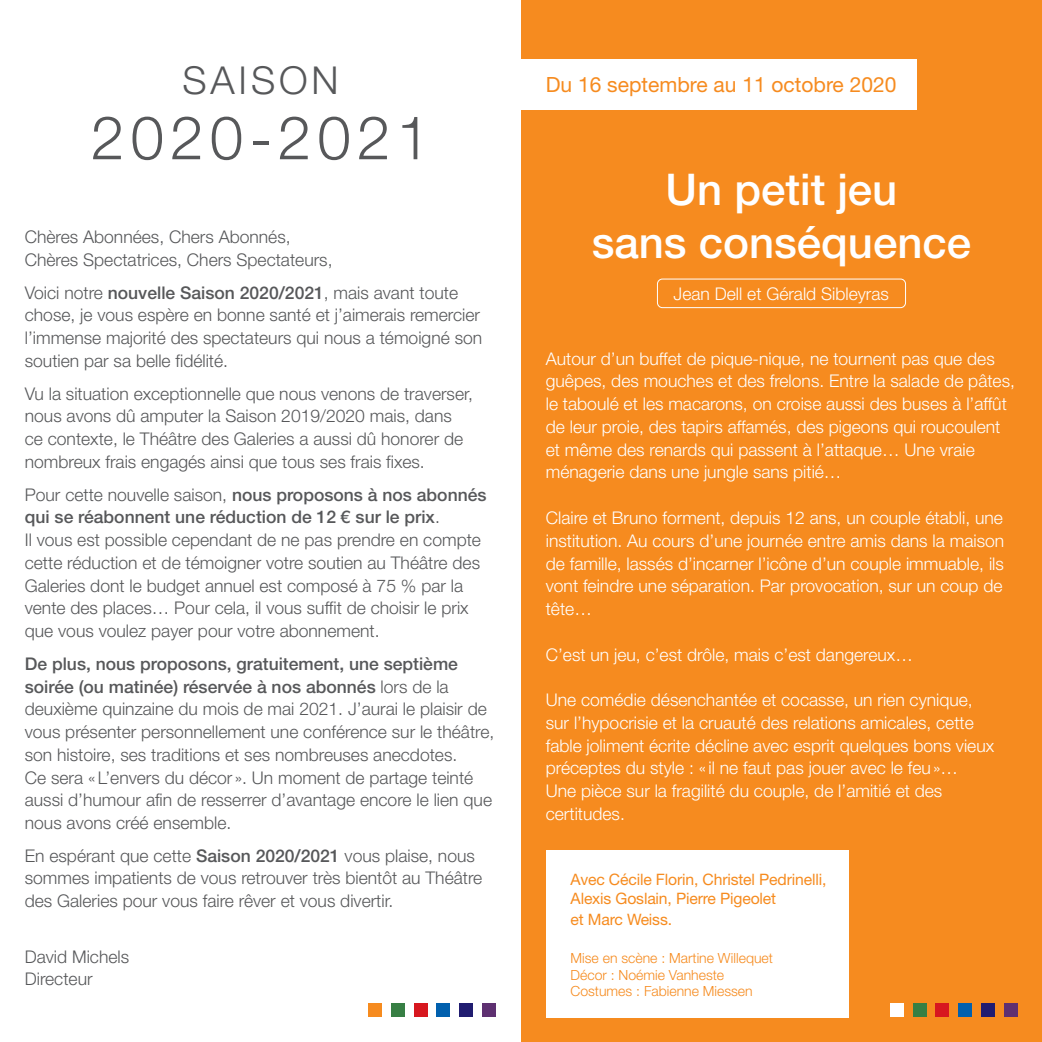
<style>
.page{position:relative;width:1042px;height:1042px;background:#fff}
.page>*{position:absolute;margin:0;border:0;box-sizing:border-box;transform-origin:0 0}
.t1{font:300 60.38px "Helvetica Neue LT Std";letter-spacing:.1em;color:#57585a}
.t2{font:500 43.75px/52.5px "Helvetica Neue LT Std";color:#fff;text-align:center}
.t3{font:300 38.5px "Helvetica Neue LT Std";letter-spacing:.1em;color:#57585a}
.t4{font:21px "Helvetica Neue LT Std";color:#f68b1f}
.t5{font:300 17.5px/22.8px "Helvetica Neue LT Std";color:#57585a}
.t6{font:300 17.5px/22.8px "Helvetica Neue LT Std";color:#fff}
.t7{font:15.75px/18.9px "Helvetica Neue LT Std";letter-spacing:-.01em;color:#f68b1f}
.t8{font:300 14px "Helvetica Neue LT Std";color:#f68b1f}
.s1{font-weight:500}
</style>
<div class="page">
<div style="left:521px;top:0;width:521px;height:1042px;background:#f68b1f"></div>
<div style="left:546px;top:850px;width:302px;height:167px;background:#fff"></div>
<div style="left:521px;top:60px;width:396px;height:50px;background:#fff"></div>
<div style="left:657px;top:279px;width:249px;height:29px;border:1px solid #fff;border-radius:5px"></div>
<div style="left:890px;top:1003px;width:13px;height:14px;background:#fff"></div>
<div style="left:935px;top:1003px;width:14px;height:14px;background:#d7171f"></div>
<div style="left:958px;top:1003px;width:14px;height:14px;background:#0160ae"></div>
<div style="left:981px;top:1003px;width:14px;height:14px;background:#201c70"></div>
<div style="left:1004px;top:1003px;width:14px;height:14px;background:#5e3071"></div>
<div style="left:912px;top:1003px;width:14px;height:14px;background:#377f44"></div>
<div style="left:368px;top:1003px;width:14px;height:14px;background:#f68b1f"></div>
<div style="left:414px;top:1003px;width:13px;height:14px;background:#d7171f"></div>
<div style="left:436px;top:1003px;width:14px;height:14px;background:#0160ae"></div>
<div style="left:459px;top:1003px;width:14px;height:14px;background:#201c70"></div>
<div style="left:482px;top:1003px;width:14px;height:14px;background:#5e3071"></div>
<div style="left:391px;top:1003px;width:14px;height:14px;background:#377f44"></div>
<p class="t3" style="left:182px;top:57px;width:158px">SAISON</p>
<p class="t1" style="left:91px;top:101px;width:341px">2020-2021</p>
<p class="t5" style="left:25px;top:225px;width:267px">Chères Abonnées, Chers Abonnés,</p>
<p class="t5" style="left:25px;top:248px;width:309px">Chères Spectatrices, Chers Spectateurs,</p>
<p class="t5" style="left:25px;top:281px;width:459px">Voici notre <span class="s1">nouvelle Saison 2020/2021</span>, mais avant toute chose, je vous espère en bonne santé et j’aimerais remercier l’immense majorité des spectateurs qui nous a témoigné son soutien par sa belle fidélité.</p>
<p class="t5" style="left:25px;top:382px;width:449px">Vu la situation exceptionnelle que nous venons de traverser, nous avons dû amputer la Saison 2019/2020 mais, dans ce contexte, le Théâtre des Galeries a aussi dû honorer de nombreux frais engagés ainsi que tous ses frais fixes.</p>
<p class="t5" style="left:25px;top:482px;width:463px">Pour cette nouvelle saison, <span class="s1">nous proposons à nos abonnés qui se réabonnent une réduction de 12 € sur le prix</span>.<br>Il vous est possible cependant de ne pas prendre en compte cette réduction et de témoigner votre soutien au Théâtre des Galeries dont le budget annuel est composé à 75 % par la vente des places… Pour cela, il vous suffit de choisir le prix que vous voulez payer pour votre abonnement.</p>
<p class="t5" style="left:25px;top:652px;width:471px"><span class="s1">De plus, nous proposons, gratuitement, une septième soirée (ou matinée) réservée à nos abonnés</span> lors de la deuxième quinzaine du mois de mai 2021. J’aurai le plaisir de vous présenter personnellement une conférence sur le théâtre, son histoire, ses traditions et ses nombreuses anecdotes.<br>Ce sera «L’envers du décor ». Un moment de partage teinté aussi d’humour afin de resserrer d’avantage encore le lien que nous avons créé ensemble.</p>
<p class="t5" style="left:25px;top:844px;width:459px">En espérant que cette <span class="s1">Saison 2020/2021</span> vous plaise, nous sommes impatients de vous retrouver très bientôt au Théâtre des Galeries pour vous faire rêver et vous divertir.</p>
<p class="t5" style="left:25px;top:944px;width:106px">David Michels</p>
<p class="t5" style="left:25px;top:967px;width:69px">Directeur</p>
<p class="t4" style="left:546px;top:72px;width:352px">Du 16 septembre au 11 octobre 2020</p>
<p class="t2" style="left:592px;top:163px;width:381px">Un petit jeu<br>sans conséquence</p>
<p class="t6" style="left:673px;top:282px;width:217px">Jean Dell et Gérald Sibleyras</p>
<p class="t6" style="left:546px;top:347px;width:471px">Autour d’un buffet de pique-nique, ne tournent pas que des guêpes, des mouches et des frelons. Entre la salade de pâtes, le taboulé et les macarons, on croise aussi des buses à l’affût de leur proie, des tapirs affamés, des pigeons qui roucoulent et même des renards qui passent à l’attaque… Une vraie ménagerie dans une jungle sans pitié…</p>
<p class="t6" style="left:546px;top:506px;width:460px;text-align:justify">Claire et Bruno forment, depuis 12 ans, un couple établi, une institution. Au cours d’une journée entre amis dans la maison de famille, lassés d’incarner l’icône d’un couple immuable, ils vont feindre une séparation. Par provocation, sur un coup de tête…</p>
<p class="t6" style="left:546px;top:642px;width:368px">C’est un jeu, c’est drôle, mais c’est dangereux…</p>
<p class="t6" style="left:546px;top:688px;width:450px">Une comédie désenchantée et cocasse, un rien cynique, sur l’hypocrisie et la cruauté des relations amicales, cette fable joliment écrite décline avec esprit quelques bons vieux préceptes du style : « il ne faut pas jouer avec le feu»…</p>
<p class="t6" style="left:546px;top:779px;width:398px">Une pièce sur la fragilité du couple, de l’amitié et des certitudes.</p>
<p class="t7" style="left:570px;top:870px;width:257px">Avec Cécile Florin, Christel Pedrinelli,<br>Alexis Goslain, Pierre Pigeolet</p>
<p class="t7" style="left:570px;top:910px;width:103px">et Marc Weiss.</p>
<p class="t8" style="left:570px;top:949px;width:204px">Mise en scène : Martine Willequet</p>
<p class="t8" style="left:570px;top:966px;width:155px">Décor : Noémie Vanheste</p>
<p class="t8" style="left:570px;top:983px;width:184px">Costumes : Fabienne Miessen</p>
</div>
